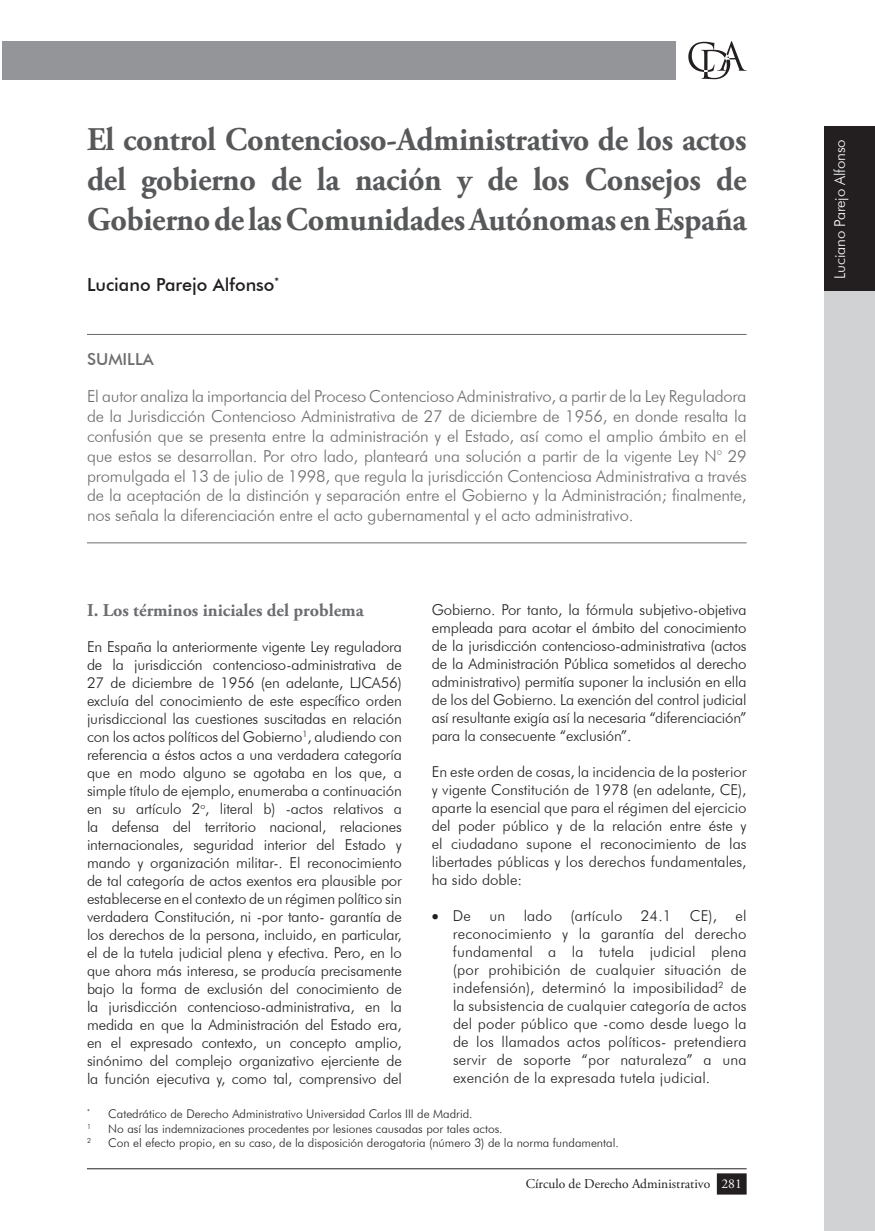
<style>
.page{position:relative;width:875px;height:1231px;background:#fff}
.page>*{position:absolute;margin:0;border:0;box-sizing:border-box;transform-origin:0 0}
.t1{font:700 33px/39.6px "Adobe Garamond Pro";letter-spacing:-.01em;color:#57585a;text-align:justify}
.t2{font:700 18px "Adobe Garamond Pro";color:#6c6d70}
.t3{font:500 18px "Futura BT";color:#231f20}
.t4{font:300 16.5px/19.8px "Futura BT";letter-spacing:-.01em;color:#6c6d70;text-align:justify}
.t5{font:500 16.5px "Futura BT";color:#6c6d70}
.t6{font:300 15px/18px "Futura BT";letter-spacing:-.005em;color:#231f20;text-align:justify}
.t7{font:300 15px "Futura BT";letter-spacing:-.01em;color:#fff}
.t8{font:13.5px "Adobe Garamond Pro";color:#231f20}
.t9{font:300 12px "Futura BT";color:#231f20}
.t10{font:300 7.05px "Futura BT";color:#231f20}
.s1{color:#fff}
</style>
<div class="page">
<div style="left:824px;top:280px;width:50px;height:951px;background:#d1d2d4"></div>
<div style="left:2px;top:41px;width:673px;height:39px;background:#939598"></div>
<div style="left:824px;top:126px;width:50px;height:165px;background:#231f20"></div>
<svg style="left:688px;top:41px;width:58px;height:38px"></svg>
<hr style="left:87px;top:1168px;width:659px;height:1px;background:#231f20">
<div style="left:717px;top:1174px;width:28px;height:20px;background:#231f20"></div>
<div style="left:716px;top:1173px;width:30px;height:21px;border:2px solid #231f20"></div>
<hr style="left:87px;top:334px;width:659px;height:1px;background:#6c6d70">
<hr style="left:87px;top:542px;width:659px;height:1px;background:#6c6d70">
<h1 class="t1" style="left:87px;top:121px;width:661px">El control Contencioso-Administrativo de los actos del gobierno de la nación y de los Consejos de Gobierno de las Comunidades Autónomas en España</h1>
<p class="t3" style="left:87px;top:273px;width:193px">Luciano Parejo Alfonso<sup>*</sup></p>
<p class="t5" style="left:87px;top:349px;width:68px">SUMILLA</p>
<p class="t4" style="left:87px;top:386px;width:661px">El autor analiza la importancia del Proceso Contencioso Administrativo, a partir de la Ley Reguladora de la Jurisdicción Contencioso Administrativa de 27 de diciembre de 1956, en donde resalta la confusión que se presenta entre la administración y el Estado, así como el amplio ámbito en el que estos se desarrollan. Por otro lado, planteará una solución a partir de la vigente Ley N° 29 promulgada el 13 de julio de 1998, que regula la jurisdicción Contenciosa Administrativa a través de la aceptación de la distinción y separación entre el Gobierno y la Administración; finalmente, nos señala la diferenciación entre el acto gubernamental y el acto administrativo.</p>
<p class="t2" style="left:87px;top:600px;width:278px">I. Los términos iniciales del problema</p>
<p class="t6" style="left:87px;top:638px;width:316px">En España la anteriormente vigente Ley reguladora de la jurisdicción contencioso-administrativa de 27 de diciembre de 1956 (en adelante, LJCA56) excluía del conocimiento de este específico orden jurisdiccional las cuestiones suscitadas en relación con los actos políticos del Gobierno<sup>1</sup>, aludiendo con referencia a éstos actos a una verdadera categoría que en modo alguno se agotaba en los que, a simple título de ejemplo, enumeraba a continuación en su artículo 2<sup>o</sup>, literal b) -actos relativos a la defensa del territorio nacional, relaciones internacionales, seguridad interior del Estado y mando y organización militar-. El reconocimiento de tal categoría de actos exentos era plausible por establecerse en el contexto de un régimen político sin verdadera Constitución, ni -por tanto- garantía de los derechos de la persona, incluido, en particular, el de la tutela judicial plena y efectiva. Pero, en lo que ahora más interesa, se producía precisamente bajo la forma de exclusión del conocimiento de la jurisdicción contencioso-administrativa, en la medida en que la Administración del Estado era, en el expresado contexto, un concepto amplio, sinónimo del complejo organizativo ejerciente de la función ejecutiva y, como tal, comprensivo del</p>
<p class="t6" style="left:431px;top:600px;width:316px">Gobierno. Por tanto, la fórmula subjetivo-objetiva empleada para acotar el ámbito del conocimiento de la jurisdicción contencioso-administrativa (actos de la Administración Pública sometidos al derecho administrativo) permitía suponer la inclusión en ella de los del Gobierno. La exención del control judicial así resultante exigía así la necesaria “diferenciación” para la consecuente “exclusión”.</p>
<p class="t6" style="left:431px;top:762px;width:316px">En este orden de cosas, la incidencia de la posterior y vigente Constitución de 1978 (en adelante, CE), aparte la esencial que para el régimen del ejercicio del poder público y de la relación entre éste y el ciudadano supone el reconocimiento de las libertades públicas y los derechos fundamentales, ha sido doble:</p>
<p class="t6" style="left:453px;top:906px;width:295px;text-indent:-21px">• De un lado (artículo 24.1 CE), el reconocimiento y la garantía del derecho fundamental a la tutela judicial plena (por prohibición de cualquier situación de indefensión), determinó la imposibilidad<sup>2</sup> de la subsistencia de cualquier categoría de actos del poder público que -como desde luego la de los llamados actos políticos- pretendiera servir de soporte “por naturaleza” a una exención de la expresada tutela judicial.</p>
<p class="t9" style="left:87px;top:1107px;width:387px"><sup>*</sup> Catedrático de Derecho Administrativo Universidad Carlos III de Madrid.</p>
<p class="t10" style="left:87px;top:1122px;width:6px">1</p>
<p class="t9" style="left:108px;top:1121px;width:396px">No así las indemnizaciones procedentes por lesiones causadas por tales actos.</p>
<p class="t10" style="left:87px;top:1136px;width:6px">2</p>
<p class="t9" style="left:108px;top:1136px;width:512px">Con el efecto propio, en su caso, de la disposición derogatoria (número 3) de la norma fundamental.</p>
<p class="t8" style="left:525px;top:1175px;width:217px">Círculo de Derecho Administrativo <span class="s1">281</span></p>
<p class="t7" style="left:830px;top:278px;width:141px;rotate:-90deg">Luciano Parejo Alfonso</p>
</div>
